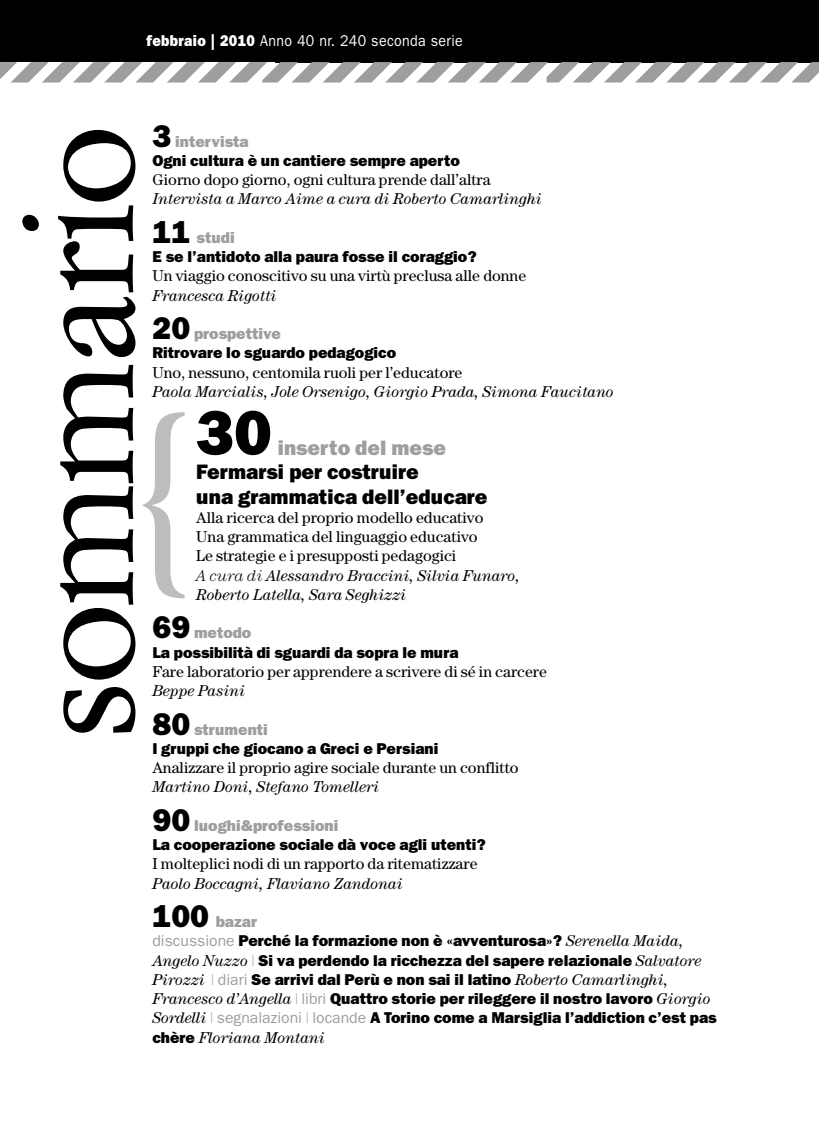
<style>
.page{position:relative;width:819px;height:1141px;background:#fff}
.page>*{position:absolute;margin:0;border:0;box-sizing:border-box;transform-origin:0 0}
.t1{font:157.5px "Simoncini Garamond Std";letter-spacing:-.025em;color:#000}
.t2{font:63px "ITC Franklin Gothic Std Hvy";color:#000}
.t3{font:21px/24.5px "ITC Franklin Gothic Std Hvy";color:#000}
.t4{font:21px "ITC Franklin Gothic Std Hvy";color:#9c9e9f}
.t5{font:15.75px/19.2px "ITC Franklin Gothic Std Hvy";color:#000}
.t6{font:15.75px/19.2px "Century Std";color:#000}
.t7{font:italic 15.75px "Century Std";color:#000}
.t8{font:15.75px "ITC Franklin Gothic Std";letter-spacing:.025em;color:#fff;scale:.9 1}
.s1{font-family:"ITC Franklin Gothic Std Hvy"}
.s2{font-size:31.5px}
.s3{color:#9c9e9f}
.s4{font-weight:300;font-style:italic}
.s5{font-style:italic}
.s6{font-family:"ITC Franklin Gothic Std";color:#9c9e9f}
.s7{font-family:"Century Std";font-style:italic}
.s8{font-family:"Simoncini Garamond";font-size:14px;color:#9c9e9f}
.s9{font-family:"ITC Franklin Gothic Std Hvy";font-style:normal}
</style>
<div class="page">
<div style="left:0;top:0;width:819px;height:62px;background:#000"></div>
<svg style="left:0;top:62px;width:819px;height:21px"></svg>
<svg style="left:142px;top:412px;width:43px;height:186px"></svg>
<p class="t8" style="left:146px;top:31px;width:353px"><span class="s1">febbraio | 2010</span> Anno 40 nr. 240 seconda serie</p>
<h1 class="t1" style="left:-19px;top:739px;width:616px;rotate:-90deg">sommario</h1>
<p class="t5" style="left:152px;top:132px;width:309px"><span class="s2">3</span> <span class="s3">intervista<br></span>Ogni cultura è un cantiere sempre aperto</p>
<p class="t6" style="left:152px;top:170px;width:339px">Giorno dopo giorno, ogni cultura prende dall’altra</p>
<p class="t7" style="left:152px;top:190px;width:391px">Intervista a Marco Aime a cura di Roberto Camarlinghi</p>
<p class="t5" style="left:152px;top:228px;width:326px"><span class="s2">11</span> <span class="s3">studi<br></span>E se l’antidoto alla paura fosse il coraggio?</p>
<p class="t6" style="left:152px;top:266px;width:375px">Un viaggio conoscitivo su una virtù preclusa alle donne</p>
<p class="t7" style="left:152px;top:286px;width:126px">Francesca Rigotti</p>
<p class="t5" style="left:152px;top:324px;width:245px"><span class="s2">20</span> <span class="s3">prospettive<br></span>Ritrovare lo sguardo pedagogico</p>
<p class="t6" style="left:152px;top:362px;width:311px">Uno, nessuno, centomila ruoli per l’educatore</p>
<p class="t7" style="left:152px;top:382px;width:463px">Paola Marcialis, Jole Orsenigo, Giorgio Prada, Simona Faucitano</p>
<h2 class="t2" style="left:196px;top:396px;width:77px">30</h2>
<h3 class="t4" style="left:278px;top:435px;width:170px">inserto del mese</h3>
<h3 class="t3" style="left:196px;top:460px;width:293px">Fermarsi per costruire<br>una grammatica dell’educare</h3>
<p class="t6" style="left:196px;top:507px;width:325px">Alla ricerca del proprio modello educativo<br>Una grammatica del linguaggio educativo<br>Le strategie e i presupposti pedagogici<br><span class="s4">A cura di</span> <span class="s5">Alessandro Braccini, Silvia Funaro, Roberto Latella, Sara Seghizzi</span></p>
<p class="t5" style="left:152px;top:623px;width:307px"><span class="s2">69</span> <span class="s3">metodo<br></span>La possibilità di sguardi da sopra le mura</p>
<p class="t6" style="left:152px;top:661px;width:396px">Fare laboratorio per apprendere a scrivere di sé in carcere</p>
<p class="t7" style="left:152px;top:682px;width:94px">Beppe Pasini</p>
<p class="t5" style="left:152px;top:720px;width:287px"><span class="s2">80</span> <span class="s3">strumenti<br></span>I gruppi che giocano a Greci e Persiani</p>
<p class="t6" style="left:152px;top:758px;width:368px">Analizzare il proprio agire sociale durante un conflitto</p>
<p class="t7" style="left:152px;top:778px;width:228px">Martino Doni, Stefano Tomelleri</p>
<p class="t5" style="left:152px;top:816px;width:335px"><span class="s2">90</span> <span class="s3">luoghi&amp;professioni<br></span>La cooperazione sociale dà voce agli utenti?</p>
<p class="t6" style="left:152px;top:854px;width:326px">I molteplici nodi di un rapporto da ritematizzare</p>
<p class="t7" style="left:152px;top:874px;width:252px">Paolo Boccagni, Flaviano Zandonai</p>
<p class="t5" style="left:152px;top:912px;width:565px"><span class="s2">100</span> <span class="s3">bazar<br></span><span class="s6">discussione</span> Perché la formazione non è «avventurosa»? <span class="s7">Serenella Maida, Angelo Nuzzo</span> <span class="s8">|</span> Si va perdendo la ricchezza del sapere relazionale <span class="s7">Salvatore Pirozzi</span> <span class="s8">|</span> <span class="s6">diari</span> Se arrivi dal Perù e non sai il latino <span class="s7">Roberto Camarlinghi, Francesco d’Angella</span> <span class="s8">|</span> <span class="s6">libri</span> Quattro storie per rileggere il nostro lavoro <span class="s7">Giorgio Sordelli</span> <span class="s8">|</span> <span class="s6">segnalazioni</span> <span class="s8">|</span> <span class="s6">locande</span> A Torino come a Marsiglia l’addiction c’est pas</p>
<p class="t7" style="left:152px;top:1028px;width:174px"><span class="s9">chère</span> Floriana Montani</p>
</div>
